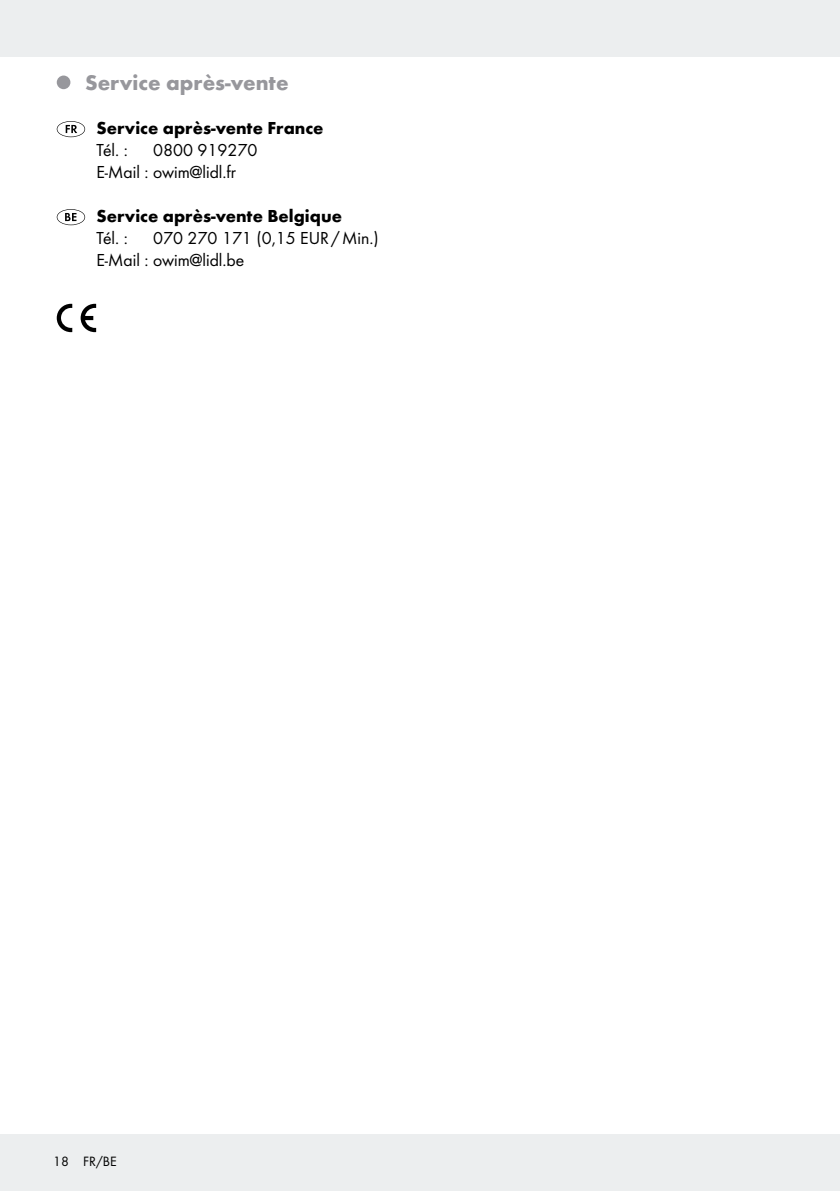
<style>
.page{position:relative;width:840px;height:1191px;background:#fff}
.page>*{position:absolute;margin:0;border:0;box-sizing:border-box;transform-origin:0 0}
.t1{font:700 22px "Futura";color:#97979c}
.t2{font:18px/22px "Futura Boo";color:#000}
.t3{font:700 18px "Futura";color:#000}
.t4{font:14px "Futura Boo";color:#000}
</style>
<div class="page">
<div style="left:0;top:0;width:839px;height:57px;background:#eceeef"></div>
<div style="left:0;top:1134px;width:839px;height:57px;background:#eceeef"></div>
<div style="left:57px;top:76px;width:13px;height:13px;background:#97979c;border-radius:50%"></div>
<svg style="left:57px;top:121px;width:28px;height:16px"></svg>
<svg style="left:57px;top:209px;width:28px;height:16px"></svg>
<svg style="left:57px;top:304px;width:15px;height:28px"></svg>
<svg style="left:81px;top:304px;width:15px;height:28px"></svg>
<p class="t1" style="left:85px;top:69px;width:205px">Service après-vente</p>
<p class="t3" style="left:96px;top:117px;width:228px">Service après-vente France</p>
<p class="t2" style="left:96px;top:139px;width:33px">Tél. :</p>
<p class="t2" style="left:96px;top:139px;width:162px;text-indent:57px">0800 919270<br>E-Mail : owim@lidl.fr</p>
<p class="t3" style="left:96px;top:205px;width:247px">Service après-vente Belgique</p>
<p class="t2" style="left:96px;top:227px;width:33px">Tél. :</p>
<p class="t2" style="left:96px;top:227px;width:283px;text-indent:57px">070 270 171 (0,15 EUR /Min.)<br>E-Mail : owim@lidl.be</p>
<p class="t4" style="left:53px;top:1153px;width:65px">18 FR/BE</p>
</div>
